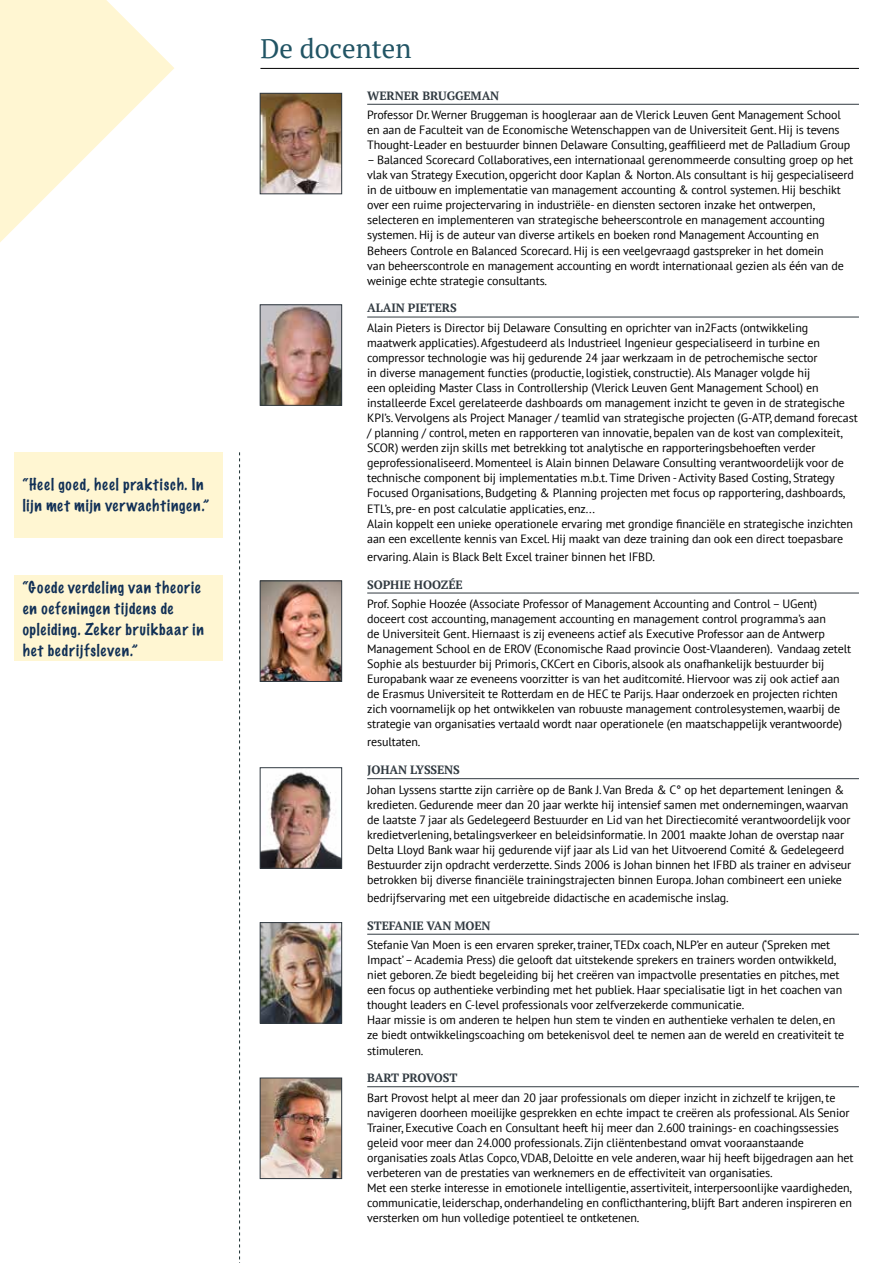
<style>
.page{position:relative;width:893px;height:1263px;background:#fff}
.page>*{position:absolute;margin:0;border:0;box-sizing:border-box;transform-origin:0 0}
.t1{font:27px "PT Serif";color:#215464}
.t2{font:100 15px/21px "Marker Felt";letter-spacing:.065em;color:#113056}
.t3{font:12px/15px "PT Sans";letter-spacing:-.01em;color:#000}
.t4{font:700 12px "PT Serif";letter-spacing:-.01em;color:#313a41}
</style>
<div class="page">
<svg style="left:0;top:0;width:174px;height:242px"></svg>
<div style="left:14px;top:452px;width:209px;height:85px;background:#fff6d2"></div>
<div style="left:14px;top:575px;width:209px;height:85px;background:#fff6d2"></div>
<hr style="left:260px;top:68px;width:599px;height:1px;background:#000">
<svg style="left:239px;top:452px;width:1px;height:811px"></svg>
<hr style="left:367px;top:104px;width:492px;height:1px;background:#313a41">
<hr style="left:367px;top:317px;width:492px;height:1px;background:#313a41">
<hr style="left:367px;top:593px;width:492px;height:1px;background:#313a41">
<hr style="left:367px;top:778px;width:492px;height:1px;background:#313a41">
<hr style="left:367px;top:934px;width:492px;height:1px;background:#313a41">
<hr style="left:367px;top:1086px;width:492px;height:1px;background:#313a41">
<img style="left:262px;top:95px;width:78px;height:97px">
<div style="left:260px;top:93px;width:82px;height:101px;border:1px solid #313a41"></div>
<img style="left:262px;top:582px;width:78px;height:98px">
<div style="left:260px;top:580px;width:82px;height:102px;border:1px solid #313a41"></div>
<img style="left:262px;top:772px;width:78px;height:95px">
<div style="left:260px;top:767px;width:82px;height:102px;border:1px solid #313a41"></div>
<img style="left:262px;top:306px;width:78px;height:98px">
<div style="left:260px;top:304px;width:82px;height:102px;border:1px solid #313a41"></div>
<img style="left:262px;top:924px;width:78px;height:97px">
<div style="left:260px;top:922px;width:82px;height:101px;border:1px solid #313a41"></div>
<img style="left:262px;top:1079px;width:78px;height:98px">
<div style="left:260px;top:1077px;width:82px;height:102px;border:1px solid #313a41"></div>
<p class="t2" style="left:23px;top:474px;width:188px">“Heel goed, heel praktisch. In lijn met mijn verwachtingen.”</p>
<p class="t2" style="left:23px;top:576px;width:183px">“Goede verdeling van theorie en oefeningen tijdens de opleiding. Zeker bruikbaar in het bedrijfsleven.”</p>
<h1 class="t1" style="left:260px;top:31px;width:153px">De docenten</h1>
<p class="t4" style="left:367px;top:88px;width:134px">WERNER BRUGGEMAN</p>
<p class="t3" style="left:367px;top:107px;width:485px">Professor Dr. Werner Bruggeman is hoogleraar aan de Vlerick Leuven Gent Management School en aan de Faculteit van de Economische Wetenschappen van de Universiteit Gent. Hij is tevens<br>Thought-Leader en bestuurder binnen Delaware Consulting, geaffilieerd met de Palladium Group</p>
<p class="t3" style="left:367px;top:152px;width:488px">– Balanced Scorecard Collaboratives, een internationaal gerenommeerde consulting groep op het vlak van Strategy Execution, opgericht door Kaplan &amp; Norton. Als consultant is hij gespecialiseerd in de uitbouw en implementatie van management accounting &amp; control systemen. Hij beschikt over een ruime projectervaring in industriële- en diensten sectoren inzake het ontwerpen, selecteren en implementeren van strategische beheerscontrole en management accounting systemen. Hij is de auteur van diverse artikels en boeken rond Management Accounting en Beheers Controle en Balanced Scorecard. Hij is een veelgevraagd gastspreker in het domein<br>van beheerscontrole en management accounting en wordt internationaal gezien als één van de weinige echte strategie consultants.</p>
<p class="t4" style="left:367px;top:300px;width:91px">ALAIN PIETERS</p>
<p class="t3" style="left:367px;top:320px;width:492px">Alain Pieters is Director bij Delaware Consulting en oprichter van in2Facts (ontwikkeling maatwerk applicaties). Afgestudeerd als Industrieel Ingenieur gespecialiseerd in turbine en compressor technologie was hij gedurende 24 jaar werkzaam in de petrochemische sector<br>in diverse management functies (productie, logistiek, constructie). Als Manager volgde hij<br>een opleiding Master Class in Controllership (Vlerick Leuven Gent Management School) en installeerde Excel gerelateerde dashboards om management inzicht te geven in de strategische KPI’s. Vervolgens als Project Manager / teamlid van strategische projecten (G-ATP, demand forecast / planning / control, meten en rapporteren van innovatie, bepalen van de kost van complexiteit, SCOR) werden zijn skills met betrekking tot analytische en rapporteringsbehoeften verder geprofessionaliseerd. Momenteel is Alain binnen Delaware Consulting verantwoordelijk voor de technische component bij implementaties m.b.t. Time Driven - Activity Based Costing, Strategy Focused Organisations, Budgeting &amp; Planning projecten met focus op rapportering, dashboards, ETL’s, pre- en post calculatie applicaties, enz...<br>Alain koppelt een unieke operationele ervaring met grondige financiële en strategische inzichten aan een excellente kennis van Excel. Hij maakt van deze training dan ook een direct toepasbare</p>
<p class="t3" style="left:367px;top:549px;width:289px">ervaring. Alain is Black Belt Excel trainer binnen het IFBD.</p>
<p class="t4" style="left:367px;top:576px;width:97px">SOPHIE HOOZÉE</p>
<p class="t3" style="left:367px;top:596px;width:485px">Prof. Sophie Hoozée (Associate Professor of Management Accounting and Control – UGent) doceert cost accounting, management accounting en management control programma’s aan<br>de Universiteit Gent. Hiernaast is zij eveneens actief als Executive Professor aan de Antwerp Management School en de EROV (Economische Raad provincie Oost-Vlaanderen). Vandaag zetelt Sophie als bestuurder bij Primoris, CKCert en Ciboris, alsook als onafhankelijk bestuurder bij Europabank waar ze eveneens voorzitter is van het auditcomité. Hiervoor was zij ook actief aan de Erasmus Universiteit te Rotterdam en de HEC te Parijs. Haar onderzoek en projecten richten zich voornamelijk op het ontwikkelen van robuuste management controlesystemen, waarbij de strategie van organisaties vertaald wordt naar operationele (en maatschappelijk verantwoorde)</p>
<p class="t3" style="left:367px;top:734px;width:55px">resultaten.</p>
<p class="t4" style="left:367px;top:762px;width:94px">JOHAN LYSSENS</p>
<p class="t3" style="left:367px;top:781px;width:486px">Johan Lyssens startte zijn carrière op de Bank J. Van Breda &amp; C° op het departement leningen &amp; kredieten. Gedurende meer dan 20 jaar werkte hij intensief samen met ondernemingen, waarvan de laatste 7 jaar als Gedelegeerd Bestuurder en Lid van het Directiecomité verantwoordelijk voor kredietverlening, betalingsverkeer en beleidsinformatie. In 2001 maakte Johan de overstap naar Delta Lloyd Bank waar hij gedurende vijf jaar als Lid van het Uitvoerend Comité &amp; Gedelegeerd Bestuurder zijn opdracht verderzette. Sinds 2006 is Johan binnen het IFBD als trainer en adviseur betrokken bij diverse financiële trainingstrajecten binnen Europa. Johan combineert een unieke</p>
<p class="t3" style="left:367px;top:890px;width:363px">bedrijfservaring met een uitgebreide didactische en academische inslag.</p>
<p class="t4" style="left:367px;top:918px;width:125px">STEFANIE VAN MOEN</p>
<p class="t3" style="left:367px;top:937px;width:479px">Stefanie Van Moen is een ervaren spreker, trainer, TEDx coach, NLP’er en auteur (‘Spreken met Impact’ – Academia Press) die gelooft dat uitstekende sprekers en trainers worden ontwikkeld, niet geboren. Ze biedt begeleiding bij het creëren van impactvolle presentaties en pitches, met een focus op authentieke verbinding met het publiek. Haar specialisatie ligt in het coachen van thought leaders en C-level professionals voor zelfverzekerde communicatie.<br>Haar missie is om anderen te helpen hun stem te vinden en authentieke verhalen te delen, en ze biedt ontwikkelingscoaching om betekenisvol deel te nemen aan de wereld en creativiteit te stimuleren.</p>
<p class="t4" style="left:367px;top:1070px;width:92px">BART PROVOST</p>
<p class="t3" style="left:367px;top:1090px;width:488px">Bart Provost helpt al meer dan 20 jaar professionals om dieper inzicht in zichzelf te krijgen, te navigeren doorheen moeilijke gesprekken en echte impact te creëren als professional. Als Senior Trainer, Executive Coach en Consultant heeft hij meer dan 2.600 trainings- en coachingssessies geleid voor meer dan 24.000 professionals. Zijn cliëntenbestand omvat vooraanstaande organisaties zoals Atlas Copco, VDAB, Deloitte en vele anderen, waar hij heeft bijgedragen aan het verbeteren van de prestaties van werknemers en de effectiviteit van organisaties.<br>Met een sterke interesse in emotionele intelligentie, assertiviteit, interpersoonlijke vaardigheden, communicatie, leiderschap, onderhandeling en conflicthantering, blijft Bart anderen inspireren en versterken om hun volledige potentieel te ontketenen.</p>
</div>
